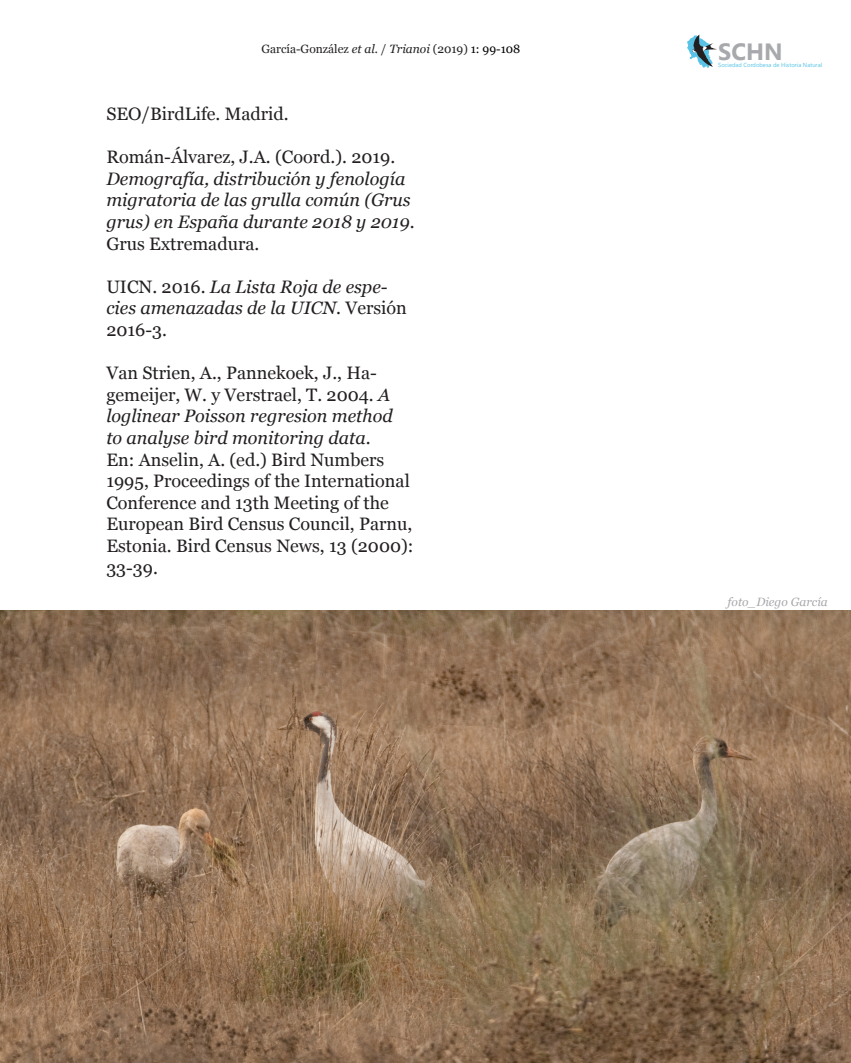
<style>
.page{position:relative;width:851px;height:1063px;background:#fff}
.page>*{position:absolute;margin:0;border:0;box-sizing:border-box;transform-origin:0 0}
.t1{font:700 23.55px "Gisha";color:#a8a9ad}
.t2{font:18px/21.6px "Georgia";color:#231f20}
.t3{font:italic 18px/21.6px "Georgia";color:#231f20}
.t4{font:12px "Georgia";color:#231f20}
.t5{font:italic 12px "Georgia";color:#a8a9ad}
.t6{font:5.85px "Gisha";color:#58c3e6}
.s1{font-style:italic}
.s2{color:#000}
.s3{font-style:normal}
</style>
<div class="page">
<svg style="left:687px;top:35px;width:30px;height:33px"></svg>
<img style="left:0;top:610px;width:850px;height:453px">
<p class="t4" style="left:261px;top:40px;width:260px">García-González <span class="s1">et al.</span> / <span class="s1">Trianoi</span> (2019) <span class="s2">1: 99-108</span></p>
<p class="t2" style="left:106px;top:102px;width:184px">SEO/BirdLife. Madrid.</p>
<p class="t2" style="left:106px;top:145px;width:290px">Román-Álvarez, J.A. (Coord.). 2019.</p>
<p class="t3" style="left:106px;top:167px;width:309px">Demografía, distribución y fenología migratoria de las grulla común (Grus grus) en España durante 2018 y 2019<span class="s3">.<br>Grus Extremadura.</span></p>
<p class="t3" style="left:106px;top:275px;width:302px"><span class="s3">UICN. 2016.</span> La Lista Roja de espe&shy;cies amenazadas de la UICN<span class="s3">. Versión<br>2016-3.</span></p>
<p class="t2" style="left:106px;top:361px;width:308px">Van Strien, A., Pannekoek, J., Ha&shy;gemeijer, W. y Verstrael, T. 2004. <span class="s1">A loglinear Poisson regresion method<br>to analyse bird monitoring data</span>.<br>En: Anselin, A. (ed.) Bird Numbers 1995, Proceedings of the International Conference and 13th Meeting of the European Bird Census Council, Parnu, Estonia. Bird Census News, 13 (2000):<br>33-39.</p>
<h1 class="t1" style="left:718px;top:38px;width:66px">SCHN</h1>
<p class="t6" style="left:718px;top:61px;width:105px">Sociedad Cordobesa de Historia Natural</p>
<p class="t5" style="left:727px;top:594px;width:102px">foto_Diego García</p>
</div>
